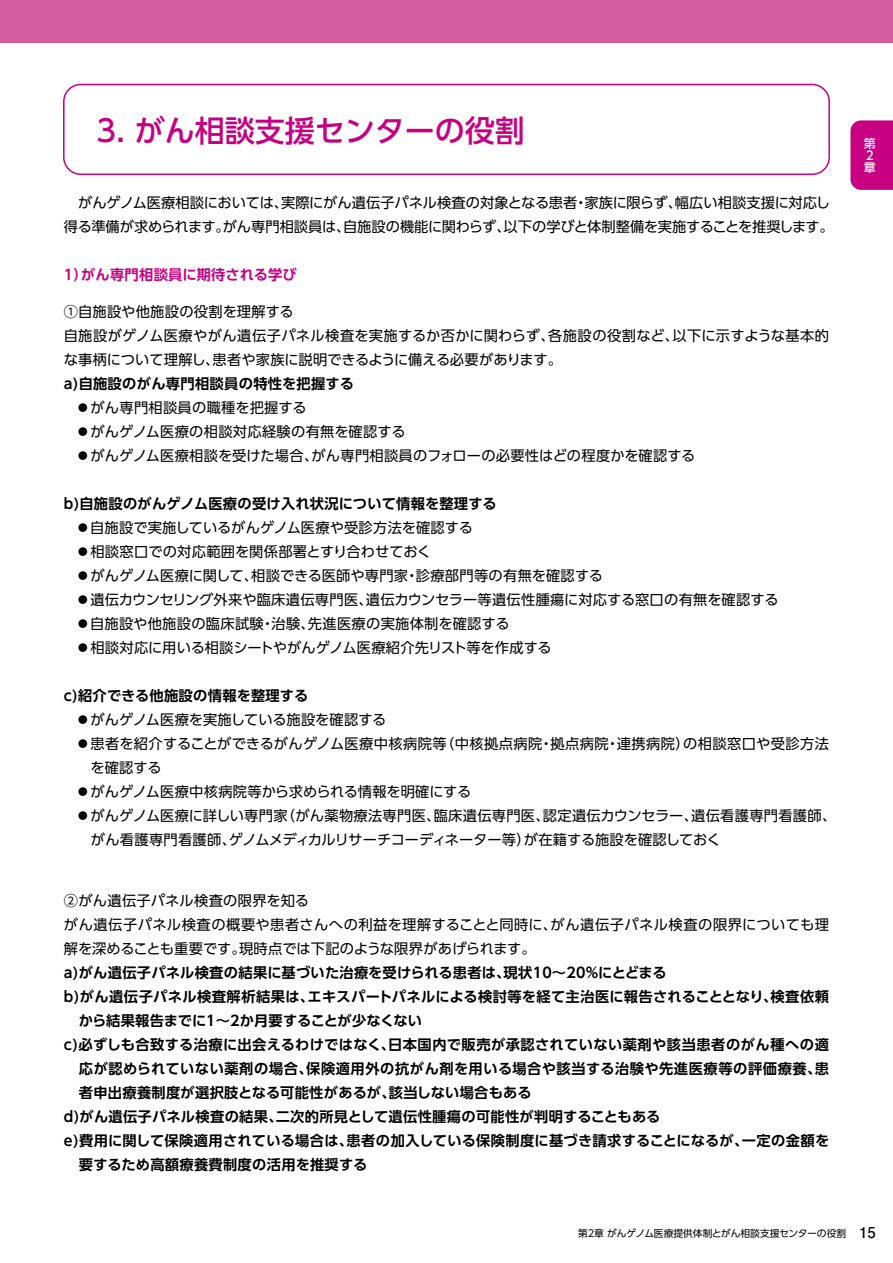
<style>
.page{position:relative;width:893px;height:1263px;background:#fff}
.page>*{position:absolute;margin:0;border:0;box-sizing:border-box;transform-origin:0 0}
.t1{font:500 30px "UD Shin Go Pro";color:#c60080}
.t2{font:14.25px/24px "UD Shin Go Pro";letter-spacing:.005em;color:#000}
.t3{font:700 14.25px "UD Shin Go Pro De";letter-spacing:.02em;color:#000}
.t4{font:14.25px/24px "UD Shin Go Pro";letter-spacing:.03em;color:#000}
.t5{font:700 14.25px "UD Shin Go Pro De";letter-spacing:.04em;color:#000}
.t6{font:700 14.25px "UD Shin Go Pro De";letter-spacing:-.005em;color:#000}
.t7{font:700 14.25px "UD Shin Go Pro De";letter-spacing:.015em;color:#c60080}
.t8{font:500 12px/12px "UD Shin Go Pro";color:#fff}
.t9{font:9.75px "UD Shin Go Pro";color:#000}
.s1{font-weight:500}
.s2{font-family:"Futo Go B101 Pro";font-weight:700;font-size:15px}
</style>
<div class="page">
<div style="left:0;top:0;width:893px;height:43px;background:#d25c9d"></div>
<div style="left:63px;top:84px;width:767px;height:91px;border:2px solid #c60080;border-radius:17px"></div>
<div style="left:850px;top:120px;width:43px;height:70px;background:#c60080"></div>
<h1 class="t1" style="left:97px;top:106px;width:430px">3. がん相談支援センターの役割</h1>
<p class="t2" style="left:64px;top:191px;width:771px;text-align:right">がんゲノム医療相談においては、実際にがん遺伝子パネル検査の対象となる患者・家族に限らず、幅広い相談支援に対応し<br>得る準備が求められます。がん専門相談員は、自施設の機能に関わらず、以下の学びと体制整備を実施することを推奨します。</p>
<p class="t7" style="left:64px;top:263px;width:234px">1）がん専門相談員に期待される学び</p>
<p class="t2" style="left:64px;top:299px;width:767px">①自施設や他施設の役割を理解する<br>自施設がゲノム医療やがん遺伝子パネル検査を実施するか否かに関わらず、各施設の役割など、以下に示すような基本的な事柄について理解し、患者や家族に説明できるように備える必要があります。</p>
<p class="t3" style="left:64px;top:372px;width:292px">a)自施設のがん専門相談員の特性を把握する</p>
<p class="t2" style="left:76px;top:395px;width:232px"><span class="s1">●</span>がん専門相談員の職種を把握する</p>
<p class="t2" style="left:76px;top:419px;width:331px"><span class="s1">●</span>がんゲノム医療の相談対応経験の有無を確認する</p>
<p class="t2" style="left:76px;top:443px;width:621px"><span class="s1">●</span>がんゲノム医療相談を受けた場合、がん専門相談員のフォローの必要性はどの程度かを確認する</p>
<p class="t3" style="left:64px;top:492px;width:434px">b)自施設のがんゲノム医療の受け入れ状況について情報を整理する</p>
<p class="t2" style="left:76px;top:515px;width:399px"><span class="s1">●</span>自施設で実施しているがんゲノム医療や受診方法を確認する</p>
<p class="t2" style="left:76px;top:539px;width:357px"><span class="s1">●</span>相談窓口での対応範囲を関係部署とすり合わせておく</p>
<p class="t2" style="left:76px;top:563px;width:529px"><span class="s1">●</span>がんゲノム医療に関して、相談できる医師や専門家・診療部門等の有無を確認する</p>
<p class="t2" style="left:76px;top:587px;width:704px"><span class="s1">●</span>遺伝カウンセリング外来や臨床遺伝専門医、遺伝カウンセラー等遺伝性腫瘍に対応する窓口の有無を確認する</p>
<p class="t2" style="left:76px;top:611px;width:435px"><span class="s1">●</span>自施設や他施設の臨床試験・治験、先進医療の実施体制を確認する</p>
<p class="t2" style="left:76px;top:635px;width:477px"><span class="s1">●</span>相談対応に用いる相談シートやがんゲノム医療紹介先リスト等を作成する</p>
<p class="t3" style="left:64px;top:684px;width:246px">c)紹介できる他施設の情報を整理する</p>
<p class="t2" style="left:76px;top:707px;width:312px"><span class="s1">●</span>がんゲノム医療を実施している施設を確認する</p>
<p class="t4" style="left:91px;top:731px;width:740px;text-indent:-15px"><span class="s1">●</span>患者を紹介することができるがんゲノム医療中核病院等（中核拠点病院・拠点病院・連携病院）の相談窓口や受診方法を確認する</p>
<p class="t2" style="left:76px;top:779px;width:397px"><span class="s1">●</span>がんゲノム医療中核病院等から求められる情報を明確にする</p>
<p class="t2" style="left:91px;top:803px;width:747px;text-indent:-15px"><span class="s1">●</span>がんゲノム医療に詳しい専門家（がん薬物療法専門医、臨床遺伝専門医、認定遺伝カウンセラー、遺伝看護専門看護師、がん看護専門看護師、ゲノムメディカルリサーチコーディネーター等）が在籍する施設を確認しておく</p>
<p class="t2" style="left:64px;top:888px;width:767px">②がん遺伝子パネル検査の限界を知る<br>がん遺伝子パネル検査の概要や患者さんへの利益を理解することと同時に、がん遺伝子パネル検査の限界についても理解を深めることも重要です。現時点では下記のような限界があげられます。</p>
<p class="t3" style="left:64px;top:961px;width:604px">a)がん遺伝子パネル検査の結果に基づいた治療を受けられる患者は、現状10～20%にとどまる</p>
<p class="t3" style="left:64px;top:985px;width:767px">b)がん遺伝子パネル検査解析結果は、エキスパートパネルによる検討等を経て主治医に報告されることとなり、検査依頼</p>
<p class="t6" style="left:79px;top:1009px;width:345px">から結果報告までに1～2か月要することが少なくない</p>
<p class="t3" style="left:64px;top:1033px;width:767px">c)必ずしも合致する治療に出会えるわけではなく、日本国内で販売が承認されていない薬剤や該当患者のがん種への適</p>
<p class="t5" style="left:79px;top:1057px;width:752px">応が認められていない薬剤の場合、保険適用外の抗がん剤を用いる場合や該当する治験や先進医療等の評価療養、患</p>
<p class="t3" style="left:79px;top:1081px;width:454px">者申出療養制度が選択肢となる可能性があるが、該当しない場合もある</p>
<p class="t3" style="left:64px;top:1105px;width:598px">d)がん遺伝子パネル検査の結果、二次的所見として遺伝性腫瘍の可能性が判明することもある</p>
<p class="t3" style="left:64px;top:1129px;width:767px">e)費用に関して保険適用されている場合は、患者の加入している保険制度に基づき請求することになるが、一定の金額を</p>
<p class="t3" style="left:79px;top:1153px;width:290px">要するため高額療養費制度の活用を推奨する</p>
<p class="t8" style="left:864px;top:137px;width:13px">第<br>2章</p>
<p class="t9" style="left:578px;top:1225px;width:299px">第2章 がんゲノム医療提供体制とがん相談支援センターの役割 <span class="s2">15</span></p>
</div>
